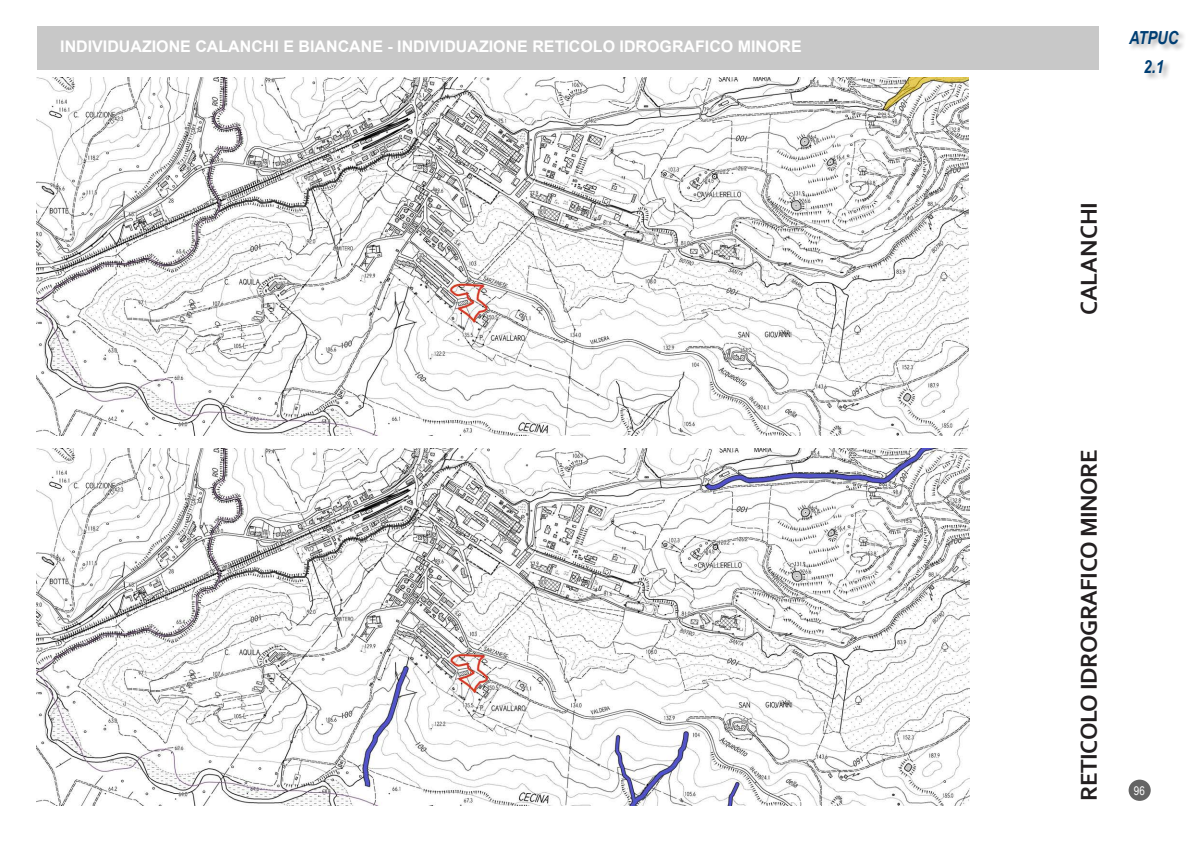
<style>
.page{position:relative;width:1191px;height:842px;background:#fff}
.page>*{position:absolute;margin:0;border:0;box-sizing:border-box;transform-origin:0 0}
.t1{font:700 24px "Corbel";letter-spacing:-.02em;color:#231f20}
.t2{font:700 24px "Corbel";color:#231f20}
.t3{font:italic 700 18px/29.2px "Arial Narrow";color:#003e73;text-align:center}
.t4{font:700 16px "Arial";color:#fff}
.t5{font:12px "Arial Narrow";color:#fff}
</style>
<div class="page">
<img style="left:36px;top:78px;width:932px;height:357px">
<img style="left:37px;top:449px;width:932px;height:357px">
<div style="left:1128px;top:30px;width:58px;height:52px;background:#231f20;opacity:.4"></div>
<div style="left:37px;top:26px;width:1061px;height:43px;background:#c8c8c8"></div>
<div style="left:1128px;top:780px;width:22px;height:21px;background:#646464;border-radius:50%"></div>
<p class="t4" style="left:60px;top:37px;width:743px">INDIVIDUAZIONE CALANCHI E BIANCANE - INDIVIDUAZIONE RETICOLO IDROGRAFICO MINORE</p>
<p class="t3" style="left:1129px;top:23px;width:51px">ATPUC<br>2.1</p>
<h1 class="t2" style="left:1079px;top:315px;width:115px;rotate:-90deg">CALANCHI</h1>
<h1 class="t1" style="left:1079px;top:801px;width:353px;rotate:-90deg">RETICOLO IDROGRAFICO MINORE</h1>
<p class="t5" style="left:1133px;top:783px;width:12px">96</p>
</div>
